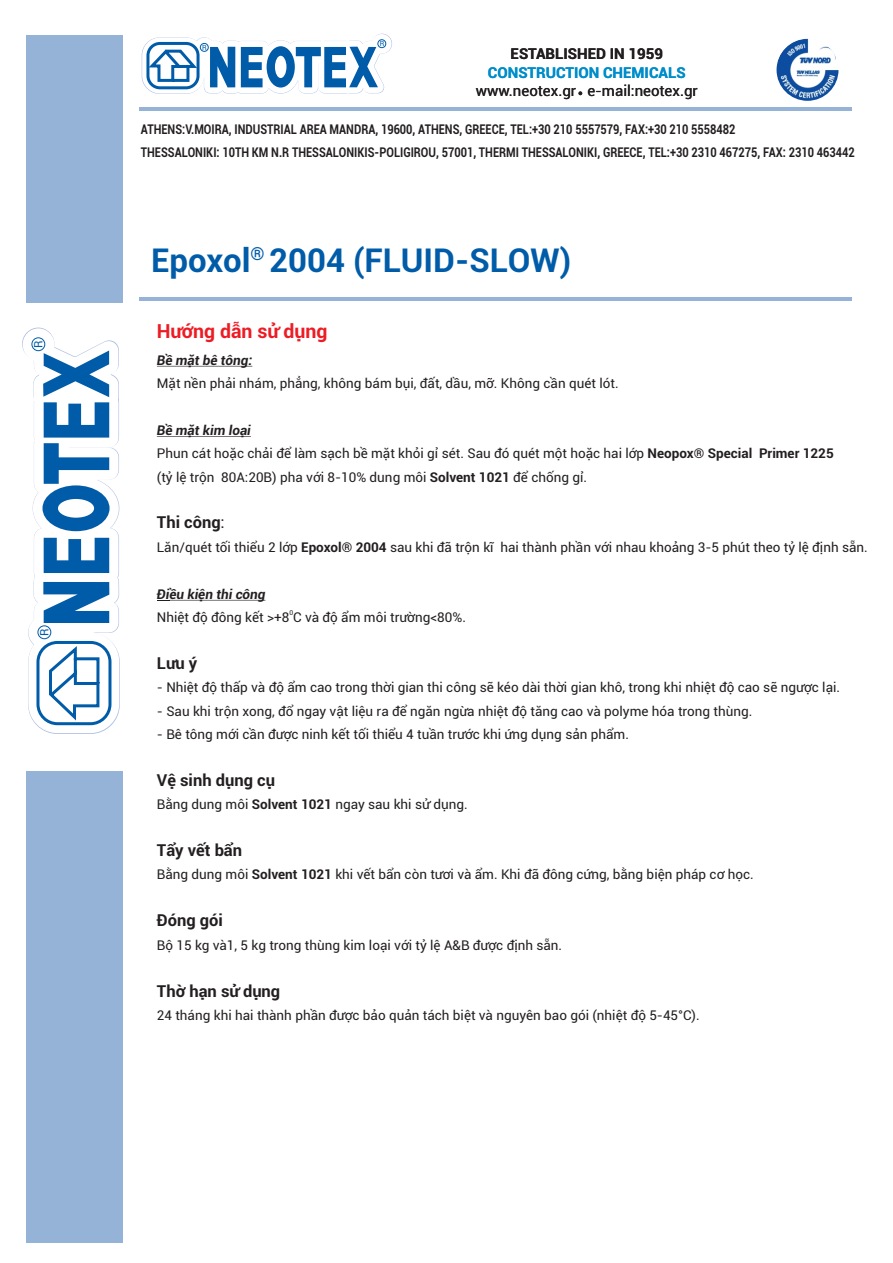
<style>
.page{position:relative;width:893px;height:1263px;background:#fff}
.page>*{position:absolute;margin:0;border:0;box-sizing:border-box;transform-origin:0 0}
.t1{font:700 33px "Roboto";color:#005ca8}
.t2{font:700 19.5px "Roboto";color:#ed1c24}
.t3{font:700 18px "Roboto";color:#005ca8}
.t4{font:700 16.5px "Roboto";color:#231f20}
.t5{font:15px "Roboto";color:#231f20}
.t6{font:700 15px "Roboto";color:#008ecb}
.t7{font:700 15px "Roboto";color:#231f20}
.t8{font:13.5px/23.4px "Roboto";color:#231f20}
.t9{font:700 13.5px/23.4px "Roboto";color:#231f20;scale:.82 1}
.t10{font:italic 700 13.5px "Roboto";color:#231f20}
.t11{font:11.55px "Roboto";color:#005ca8}
.t12{font:7.2px "Roboto";color:#005ca8}
.t13{font:6.75px "Roboto";color:#231f20}
.s1{font-weight:700;font-style:italic}
.s2{font-weight:700}
.s3{font-weight:400}
</style>
<div class="page">
<hr style="left:139px;top:108px;width:713px;height:3px;background:#94b3d6">
<div style="left:26px;top:35px;width:96px;height:267px;background:#94b3d6"></div>
<div style="left:26px;top:771px;width:96px;height:472px;background:#94b3d6"></div>
<svg style="left:578px;top:91px;width:4px;height:4px"></svg>
<img style="left:776px;top:39px;width:62px;height:62px;border-radius:50%">
<svg style="left:139px;top:33px;width:259px;height:75px"></svg>
<div style="left:146px;top:42px;width:54px;height:47px;border:3px solid #005ca8;border-radius:12px"></div>
<div style="left:200px;top:43px;width:9px;height:9px;border:1px solid #005ca8;border-radius:50%"></div>
<div style="left:377px;top:39px;width:9px;height:9px;border:1px solid #005ca8;border-radius:50%"></div>
<div style="left:349px;top:63px;width:6px;height:9px;background:#fff"></div>
<svg style="left:22px;top:327px;width:141px;height:407px"></svg>
<svg style="left:32px;top:338px;width:78px;height:386px"></svg>
<div style="left:36px;top:641px;width:75px;height:84px;border:3px solid #005ca8;border-radius:19px"></div>
<div style="left:38px;top:625px;width:13px;height:14px;border:1px solid #005ca8;border-radius:50%"></div>
<div style="left:32px;top:337px;width:13px;height:14px;border:1px solid #005ca8;border-radius:50%"></div>
<div style="left:70px;top:392px;width:12px;height:5px;background:#fff"></div>
<hr style="left:157px;top:366px;width:95px;height:1px;background:#231f20">
<hr style="left:157px;top:436px;width:94px;height:1px;background:#231f20">
<hr style="left:169px;top:600px;width:96px;height:1px;background:#231f20">
<svg style="left:157px;top:600px;width:12px;height:1px"></svg>
<hr style="left:139px;top:297px;width:713px;height:3px;background:#94b3d6">
<p class="t11" style="left:34px;top:348px;width:9px;rotate:-90deg">R</p>
<p class="t11" style="left:40px;top:636px;width:9px;rotate:-90deg">R</p>
<p class="t12" style="left:202px;top:45px;width:6px">R</p>
<p class="t12" style="left:380px;top:41px;width:6px">R</p>
<p class="t7" style="left:511px;top:48px;width:154px">ESTABLISHED IN 1959</p>
<p class="t5" style="left:476px;top:85px;width:224px">www.neotex.gr e-mail:neotex.gr</p>
<p class="t6" style="left:488px;top:66px;width:199px">CONSTRUCTION CHEMICALS</p>
<p class="t9" style="left:141px;top:119px;width:872px">ATHENS:V.MOIRA, INDUSTRIAL AREA MANDRA, 19600, ATHENS, GREECE, TEL:+30 210 5557579, FAX:+30 210 5558482<br>THESSALONIKI: 10TH KM N.R THESSALONIKIS-POLIGIROU, 57001, THERMI THESSALONIKI, GREECE, TEL:+30 2310 467275, FAX: 2310 463442</p>
<h1 class="t1" style="left:151px;top:248px;width:422px">Epoxol 2004 (FLUID-SLOW)</h1>
<h3 class="t3" style="left:250px;top:246px;width:16px">®</h3>
<h2 class="t2" style="left:157px;top:323px;width:172px">Hướng dẫn sử dụng</h2>
<p class="t10" style="left:157px;top:354px;width:97px">Bề mặt bê tông:</p>
<p class="t8" style="left:157px;top:373px;width:463px">Mặt nền phải nhám, phẳng, không bám bụi, đất, dầu, mơ. Không cần quét lót.</p>
<p class="t8" style="left:157px;top:420px;width:678px"><span class="s1">Bề mặt kim loại<br></span>Phun cát hoặc chải để làm sạch bề mặt khỏi gỉ sét. Sau đó quét một hoặc hai lớp <span class="s2">Neopox® Special Primer 1225 </span>(tỷ lệ trộn 80A:20B) pha với 8-10% dung môi <span class="s2">Solvent 1021</span> để chống gỉ.</p>
<p class="t4" style="left:157px;top:516px;width:69px">Thi công<span class="s3">:</span></p>
<p class="t8" style="left:157px;top:537px;width:712px">Lăn/quét tối thiểu 2 lớp <span class="s2">Epoxol® 2004</span> sau khi đã trộn kĩ hai thành phần với nhau khoảng 3-5 phút theo tỷ lệ định sẵn.</p>
<p class="t10" style="left:157px;top:588px;width:110px">Điều kiện thi công</p>
<p class="t13" style="left:289px;top:610px;width:5px">0</p>
<p class="t8" style="left:157px;top:607px;width:311px">Nhiệt độ đông kết &gt;+8 C và độ ẩm môi trường&lt;80%.</p>
<p class="t4" style="left:157px;top:656px;width:42px">Lưu ý</p>
<p class="t8" style="left:157px;top:677px;width:685px">- Nhiệt độ thấp và độ ẩm cao trong thời gian thi công sẽ kéo dài thời gian khô, trong khi nhiệt độ cao sẽ ngược lại.</p>
<p class="t8" style="left:157px;top:701px;width:597px">- Sau khi trộn xong, đổ ngay vật liệu ra để ngăn ngừa nhiệt độ tăng cao và polyme hóa trong thùng.</p>
<p class="t8" style="left:157px;top:724px;width:474px">- Bê tông mới cần được ninh kết tối thiểu 4 tuần trước khi ứng dụng sản phẩm.</p>
<p class="t4" style="left:157px;top:773px;width:120px">Vệ sinh dụng cụ</p>
<p class="t8" style="left:157px;top:794px;width:312px">Bằng dung môi <span class="s2">Solvent 1021</span> ngay sau khi sử dụng.</p>
<p class="t4" style="left:157px;top:844px;width:87px">Tẩy vết bẩn</p>
<p class="t8" style="left:157px;top:864px;width:598px">Bằng dung môi <span class="s2">Solvent 1021</span> khi vết bẩn còn tươi và ẩm. Khi đã đông cứng, bằng biện pháp cơ học.</p>
<p class="t4" style="left:157px;top:914px;width:68px">Đóng gói</p>
<p class="t8" style="left:157px;top:935px;width:407px">Bộ 15 kg và1, 5 kg trong thùng kim loại với tỷ lệ A&amp;B được định sẵn.</p>
<p class="t4" style="left:157px;top:984px;width:125px">Thờ hạn sử dụng</p>
<p class="t8" style="left:157px;top:1005px;width:544px">24 tháng khi hai thành phần được bảo quản tách biệt và nguyên bao gói (nhiệt độ 5-45°C).</p>
</div>
